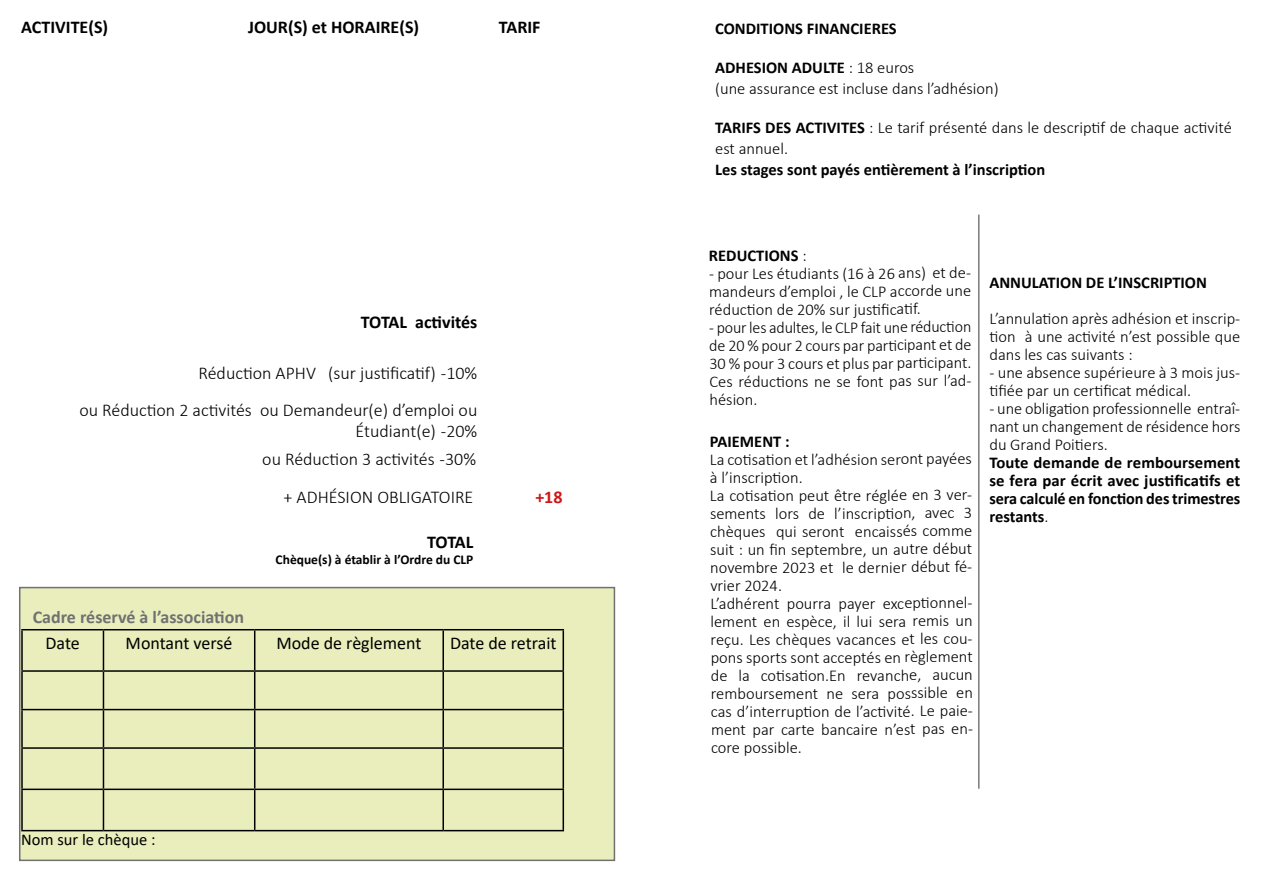
<style>
.page{position:relative;width:1263px;height:893px;background:#fff}
.page>*{position:absolute;margin:0;border:0;box-sizing:border-box;transform-origin:0 0}
.t1{font:300 18px/21.6px "Calibri";color:#000;text-align:right}
.t2{font:700 18px "Calibri";color:#000}
.t3{font:18px "Calibri";color:#000}
.t4{font:700 18px "Calibri";color:#cd1719}
.t5{font:300 16.5px/18px "Calibri";letter-spacing:-.005em;color:#000}
.t6{font:700 16.5px/18px "Calibri";color:#000;text-align:justify}
.t7{font:16.5px "Calibri";color:#000}
.t8{font:700 13.5px "Calibri";color:#000}
.s1{font-weight:700}
.s2{font-weight:300}
</style>
<div class="page">
<div style="left:20px;top:588px;width:594px;height:272px;background:#e9eebc"></div>
<hr style="left:978px;top:215px;width:1px;height:574px;background:#000">
<hr style="left:21px;top:629px;width:82px;height:1px;background:#000">
<hr style="left:21px;top:630px;width:2px;height:40px;background:#000">
<hr style="left:103px;top:629px;width:152px;height:1px;background:#000">
<hr style="left:103px;top:630px;width:1px;height:40px;background:#000">
<hr style="left:255px;top:629px;width:188px;height:1px;background:#000">
<hr style="left:254px;top:630px;width:1px;height:40px;background:#000">
<hr style="left:443px;top:629px;width:121px;height:1px;background:#000">
<hr style="left:442px;top:630px;width:2px;height:40px;background:#000">
<hr style="left:562px;top:630px;width:2px;height:40px;background:#000">
<hr style="left:21px;top:670px;width:82px;height:2px;background:#000">
<hr style="left:21px;top:672px;width:2px;height:37px;background:#000">
<hr style="left:103px;top:670px;width:152px;height:2px;background:#000">
<hr style="left:103px;top:672px;width:1px;height:37px;background:#000">
<hr style="left:255px;top:670px;width:188px;height:2px;background:#000">
<hr style="left:254px;top:672px;width:1px;height:37px;background:#000">
<hr style="left:443px;top:670px;width:121px;height:2px;background:#000">
<hr style="left:442px;top:672px;width:2px;height:37px;background:#000">
<hr style="left:562px;top:672px;width:2px;height:37px;background:#000">
<hr style="left:21px;top:709px;width:82px;height:1px;background:#000">
<hr style="left:21px;top:710px;width:2px;height:37px;background:#000">
<hr style="left:103px;top:709px;width:152px;height:1px;background:#000">
<hr style="left:103px;top:710px;width:1px;height:37px;background:#000">
<hr style="left:255px;top:709px;width:188px;height:1px;background:#000">
<hr style="left:254px;top:710px;width:1px;height:37px;background:#000">
<hr style="left:443px;top:709px;width:121px;height:1px;background:#000">
<hr style="left:442px;top:710px;width:2px;height:37px;background:#000">
<hr style="left:562px;top:710px;width:2px;height:37px;background:#000">
<hr style="left:21px;top:747px;width:82px;height:2px;background:#000">
<hr style="left:21px;top:749px;width:2px;height:40px;background:#000">
<hr style="left:103px;top:747px;width:152px;height:2px;background:#000">
<hr style="left:103px;top:749px;width:1px;height:40px;background:#000">
<hr style="left:255px;top:747px;width:188px;height:2px;background:#000">
<hr style="left:254px;top:749px;width:1px;height:40px;background:#000">
<hr style="left:443px;top:747px;width:121px;height:2px;background:#000">
<hr style="left:442px;top:749px;width:2px;height:40px;background:#000">
<hr style="left:562px;top:749px;width:2px;height:40px;background:#000">
<hr style="left:21px;top:789px;width:82px;height:1px;background:#000">
<hr style="left:21px;top:790px;width:2px;height:40px;background:#000">
<hr style="left:103px;top:789px;width:152px;height:1px;background:#000">
<hr style="left:103px;top:790px;width:1px;height:40px;background:#000">
<hr style="left:255px;top:789px;width:188px;height:1px;background:#000">
<hr style="left:254px;top:790px;width:1px;height:40px;background:#000">
<hr style="left:443px;top:789px;width:121px;height:1px;background:#000">
<hr style="left:442px;top:790px;width:2px;height:40px;background:#000">
<hr style="left:562px;top:790px;width:2px;height:40px;background:#000">
<hr style="left:21px;top:830px;width:82px;height:1px;background:#000">
<hr style="left:103px;top:830px;width:152px;height:1px;background:#000">
<hr style="left:255px;top:830px;width:188px;height:1px;background:#000">
<hr style="left:443px;top:830px;width:121px;height:1px;background:#000">
<p class="t2" style="left:21px;top:14px;width:88px">ACTIVITE(S)</p>
<p class="t2" style="left:248px;top:14px;width:173px">JOUR(S) et HORAIRE(S)</p>
<p class="t2" style="left:499px;top:14px;width:43px">TARIF</p>
<p class="t2" style="left:361px;top:309px;width:118px">TOTAL activités</p>
<p class="t1" style="left:199px;top:362px;width:280px">Réduction APHV (sur justificatif) -10%</p>
<p class="t1" style="left:80px;top:399px;width:399px">ou Réduction 2 activités ou Demandeur(e) d’emploi ou<br>Étudiant(e) -20%</p>
<p class="t1" style="left:262px;top:448px;width:215px">ou Réduction 3 activités -30%</p>
<p class="t1" style="left:284px;top:486px;width:191px">+ ADHÉSION OBLIGATOIRE</p>
<p class="t4" style="left:535px;top:484px;width:29px">+18</p>
<p class="t2" style="left:33px;top:605px;width:213px">Cadre réservé à l’association</p>
<p class="t2" style="left:427px;top:529px;width:48px">TOTAL</p>
<p class="t8" style="left:276px;top:550px;width:199px">Chèque(s) à établir à l’Ordre du CLP</p>
<p class="t3" style="left:46px;top:631px;width:36px">Date</p>
<p class="t3" style="left:126px;top:631px;width:108px">Montant versé</p>
<p class="t3" style="left:276px;top:631px;width:147px">Mode de règlement</p>
<p class="t3" style="left:450px;top:631px;width:108px">Date de retrait</p>
<p class="t7" style="left:21px;top:828px;width:136px">Nom sur le chèque :</p>
<p class="t6" style="left:715px;top:20px;width:183px">CONDITIONS FINANCIERES</p>
<p class="t5" style="left:715px;top:57px;width:285px;line-height:21px"><span class="s1">ADHESION ADULTE</span> : 18 euros<br>(une assurance est incluse dans l’adhésion)</p>
<p class="t5" style="left:715px;top:117px;width:518px;line-height:21px"><span class="s1">TARIFS DES ACTIVITES</span> : Le tarif présenté dans le descriptif de chaque activité est annuel.</p>
<p class="t6" style="left:715px;top:161px;width:332px">Les stages sont payés entièrement à l’inscription</p>
<p class="t6" style="left:709px;top:246px;width:99px">REDUCTIONS <span class="s2">:</span></p>
<p class="t5" style="left:709px;top:264px;width:264px;text-align:justify">- pour Les étudiants (16 à 26 ans) et de&shy;mandeurs d’emploi , le CLP accorde une réduction de 20% sur justificatif.</p>
<p class="t5" style="left:709px;top:318px;width:264px;text-align:justify">- pour les adultes, le CLP fait une réduction de 20 % pour 2 cours par participant et de 30 % pour 3 cours et plus par participant.<br>Ces réductions ne se font pas sur l’ad&shy;hésion.</p>
<p class="t6" style="left:710px;top:432px;width:82px">PAIEMENT :</p>
<p class="t5" style="left:710px;top:450px;width:265px">La cotisation et l’adhésion seront payées à l’inscription.<br>La cotisation peut être réglée en 3 ver&shy;sements lors de l’inscription, avec 3 chèques qui seront encaissés comme suit : un fin septembre, un autre début novembre 2023 et le dernier début fé&shy;vrier 2024.<br>L’adhérent pourra payer exceptionnel&shy;lement en espèce, il lui sera remis un reçu. Les chèques vacances et les cou&shy;pons sports sont acceptés en règlement de la cotisation.En revanche, aucun remboursement ne sera posssible en cas d’interruption de l’activité. Le paie&shy;ment par carte bancaire n’est pas en&shy;core possible.</p>
<p class="t6" style="left:989px;top:273px;width:219px">ANNULATION DE L’INSCRIPTION</p>
<p class="t5" style="left:989px;top:309px;width:252px;text-align:justify">L’annulation après adhésion et inscrip&shy;tion à une activité n’est possible que dans les cas suivants :</p>
<p class="t5" style="left:989px;top:363px;width:252px">- une absence supérieure à 3 mois jus&shy;tifiée par un certificat médical.</p>
<p class="t5" style="left:989px;top:399px;width:252px;text-align:justify">- une obligation professionnelle entraî&shy;nant un changement de résidence hors du Grand Poitiers.</p>
<p class="t6" style="left:989px;top:453px;width:252px">Toute demande de remboursement se fera par écrit avec justificatifs et sera calculé en fonction des trimestres restants<span class="s2">.</span></p>
</div>
